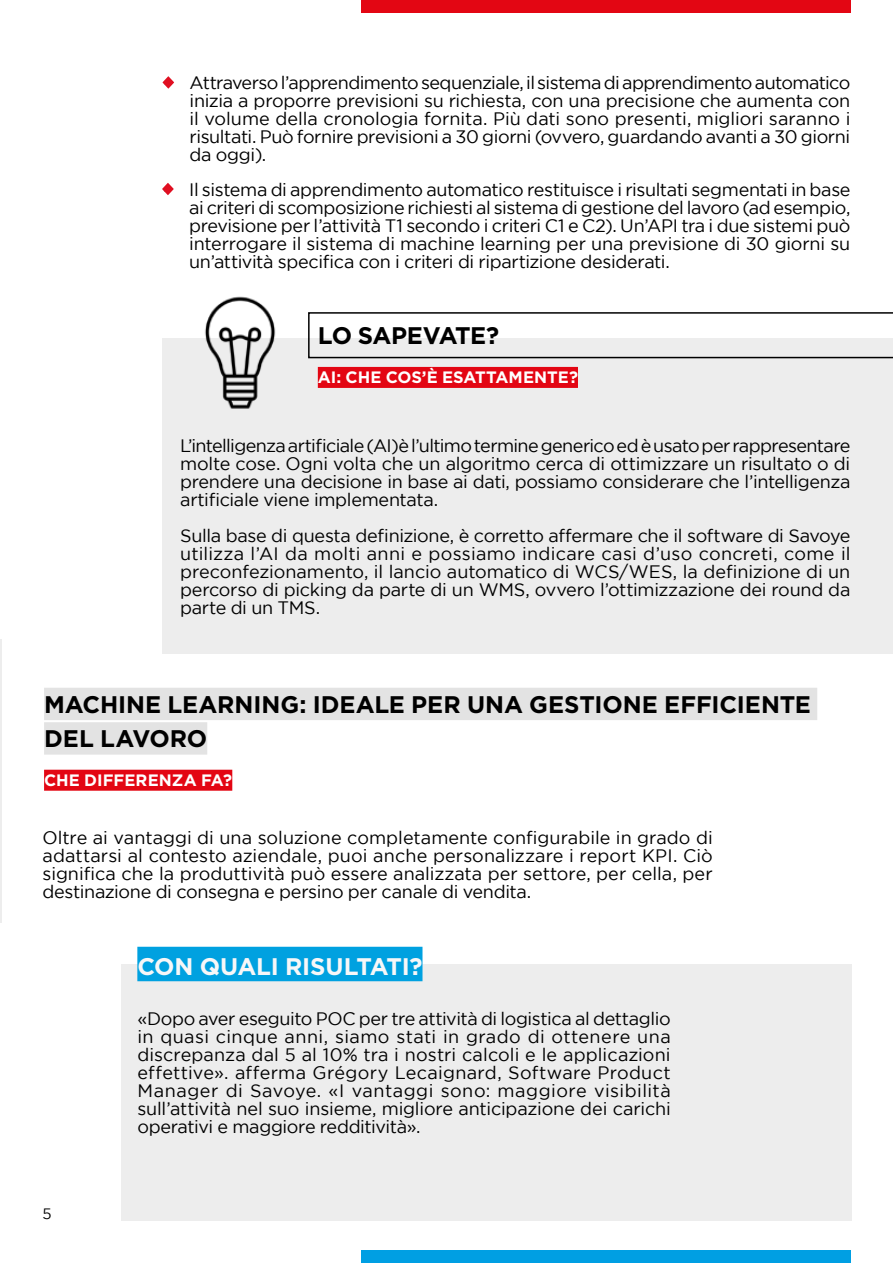
<style>
.page{position:relative;width:893px;height:1263px;background:#fff}
.page>*{position:absolute;margin:0;border:0;box-sizing:border-box;transform-origin:0 0}
.t1{font:700 24px/34.5px "Gotham";letter-spacing:-.005em;color:#000}
.t2{font:700 24px "Gotham";letter-spacing:-.01em;color:#f7f7f8}
.t3{font:700 24px "Gotham";letter-spacing:-.03em;color:#000}
.t4{font:18px/18px "Gotham";letter-spacing:-.02em;color:#000;text-align:justify}
.t5{font:700 16.5px "Gotham";color:#fff}
.t6{font:15px "Gotham";color:#000}
</style>
<div class="page">
<div style="left:121px;top:964px;width:731px;height:256px;background:#ededed"></div>
<hr style="left:0;top:639px;width:1px;height:284px;background:#ededed">
<div style="left:361px;top:0;width:489px;height:13px;background:#e30613"></div>
<div style="left:361px;top:1250px;width:489px;height:13px;background:#009fe3"></div>
<svg style="left:163px;top:76px;width:11px;height:13px"></svg>
<svg style="left:162px;top:183px;width:12px;height:12px"></svg>
<div style="left:162px;top:338px;width:731px;height:315px;background:#ededed"></div>
<img style="left:204px;top:296px;width:72px;height:113px">
<div style="left:318px;top:367px;width:260px;height:21px;background:#e30613"></div>
<svg style="left:308px;top:312px;width:585px;height:46px"></svg>
<div style="left:44px;top:688px;width:773px;height:32px;background:#e3e3e3"></div>
<div style="left:44px;top:722px;width:163px;height:33px;background:#e3e3e3"></div>
<div style="left:137px;top:947px;width:285px;height:34px;background:#00a1e0"></div>
<div style="left:44px;top:770px;width:188px;height:21px;background:#e30613"></div>
<p class="t4" style="left:190px;top:74px;width:662px;text-indent:-27px">• Attraverso l’apprendimento sequenziale, il sistema di apprendimento automatico inizia a proporre previsioni su richiesta, con una precisione che aumenta con il volume della cronologia fornita. Più dati sono presenti, migliori saranno i risultati. Può fornire previsioni a 30 giorni (ovvero, guardando avanti a 30 giorni da oggi).</p>
<p class="t4" style="left:189px;top:180px;width:663px;text-indent:-27px">• Il sistema di apprendimento automatico restituisce i risultati segmentati in base ai criteri di scomposizione richiesti al sistema di gestione del lavoro (ad esempio, previsione per l’attività T1 secondo i criteri C1 e C2). Un’API tra i due sistemi può interrogare il sistema di machine learning per una previsione di 30 giorni su un’attività specifica con i criteri di ripartizione desiderati.</p>
<h1 class="t3" style="left:318px;top:322px;width:183px">LO SAPEVATE?</h1>
<p class="t5" style="left:318px;top:368px;width:262px">AI: CHE COS’È ESATTAMENTE?</p>
<p class="t4" style="left:180px;top:436px;width:672px">L’intelligenza artificiale (AI)è l’ultimo termine generico ed è usato per rappresentare molte cose. Ogni volta che un algoritmo cerca di ottimizzare un risultato o di prendere una decisione in base ai dati, possiamo considerare che l’intelligenza artificiale viene implementata.</p>
<p class="t4" style="left:180px;top:526px;width:672px">Sulla base di questa definizione, è corretto affermare che il software di Savoye utilizza l’AI da molti anni e possiamo indicare casi d’uso concreti, come il preconfezionamento, il lancio automatico di WCS/WES, la definizione di un percorso di picking da parte di un WMS, ovvero l’ottimizzazione dei round da parte di un TMS.</p>
<h1 class="t1" style="left:44px;top:686px;width:768px">MACHINE LEARNING: IDEALE PER UNA GESTIONE EFFICIENTE<br>DEL LAVORO</h1>
<p class="t5" style="left:44px;top:771px;width:190px">CHE DIFFERENZA FA?</p>
<p class="t4" style="left:43px;top:828px;width:672px">Oltre ai vantaggi di una soluzione completamente configurabile in grado di adattarsi al contesto aziendale, puoi anche personalizzare i report KPI. Ciò significa che la produttività può essere analizzata per settore, per cella, per destinazione di consegna e persino per canale di vendita.</p>
<h1 class="t2" style="left:137px;top:952px;width:287px">CON QUALI RISULTATI?</h1>
<p class="t6" style="left:43px;top:1205px;width:11px">5</p>
<p class="t4" style="left:137px;top:1009px;width:535px">«Dopo aver eseguito POC per tre attività di logistica al dettaglio in quasi cinque anni, siamo stati in grado di ottenere una discrepanza dal 5 al 10% tra i nostri calcoli e le applicazioni effettive». afferma Grégory Lecaignard, Software Product Manager di Savoye. «I vantaggi sono: maggiore visibilità sull’attività nel suo insieme, migliore anticipazione dei carichi operativi e maggiore redditività».</p>
</div>
